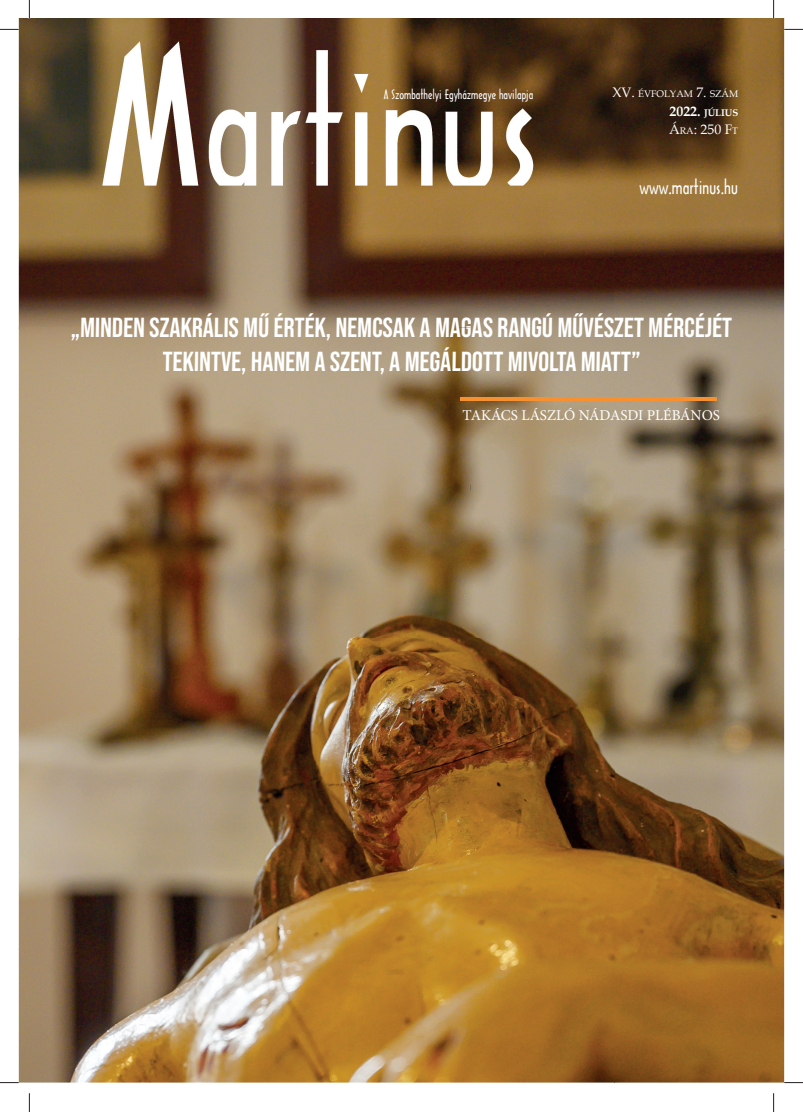
<style>
.page{position:relative;width:803px;height:1112px;background:#fff}
.page>*{position:absolute;margin:0;border:0;box-sizing:border-box;transform-origin:0 0}
.t1{font:27.5px/33.8px "Bebas Neue";color:#fff;text-align:center}
.t2{font:18.75px "Arquitectura";color:#fff}
.t3{font:15px "Minion Pro";letter-spacing:-.005em;color:#fff}
.t4{font:13.75px "Book Antiqua";color:#fff}
.t5{font:12.5px "Arquitectura";color:#fff}
.t6{font:9.62px/18.8px "Book Antiqua";color:#fff;text-align:right}
.s1{font-size:13.75px}
.s2{font-weight:700;font-size:13.75px}
.s3{font-weight:700}
.s4{font-size:9.62px}
</style>
<div class="page">
<img style="left:19px;top:19px;width:765px;height:1063px">
<hr style="left:460px;top:397px;width:257px;height:3px;background:#f69031">
<svg style="left:0;top:29px;width:19px;height:1px"></svg>
<svg style="left:784px;top:29px;width:19px;height:1px"></svg>
<svg style="left:0;top:1081px;width:19px;height:2px"></svg>
<svg style="left:784px;top:1081px;width:19px;height:2px"></svg>
<svg style="left:29px;top:0;width:1px;height:19px"></svg>
<svg style="left:29px;top:1093px;width:1px;height:18px"></svg>
<svg style="left:773px;top:0;width:1px;height:19px"></svg>
<svg style="left:773px;top:1093px;width:1px;height:18px"></svg>
<p class="t5" style="left:384px;top:86px;width:151px">A Szombathelyi Egyházmegye havilapja</p>
<p class="t6" style="left:612px;top:84px;width:127px"><span class="s1">XV.</span> ÉVFOLYAM <span class="s1">7.</span> SZÁM<br><span class="s2">2022.</span> <span class="s3">JÚLIUS</span></p>
<p class="t4" style="left:669px;top:121px;width:71px">Á<span class="s4">RA</span>: 250 F<span class="s4">T</span></p>
<p class="t2" style="left:639px;top:175px;width:100px">www.martinus.hu</p>
<p class="t1" style="left:71px;top:311px;width:663px">„MINDEN SZAKRÁLIS MŰ ÉRTÉK, NEMCSAK A MAGAS RANGÚ MŰVÉSZET MÉRCÉJÉT<br>TEKINTVE, HANEM A SZENT, A MEGÁLDOTT MIVOLTA MIATT”</p>
<p class="t3" style="left:462px;top:409px;width:259px">TAKÁCS LÁSZLÓ NÁDASDI PLÉBÁNOS</p>
</div>
